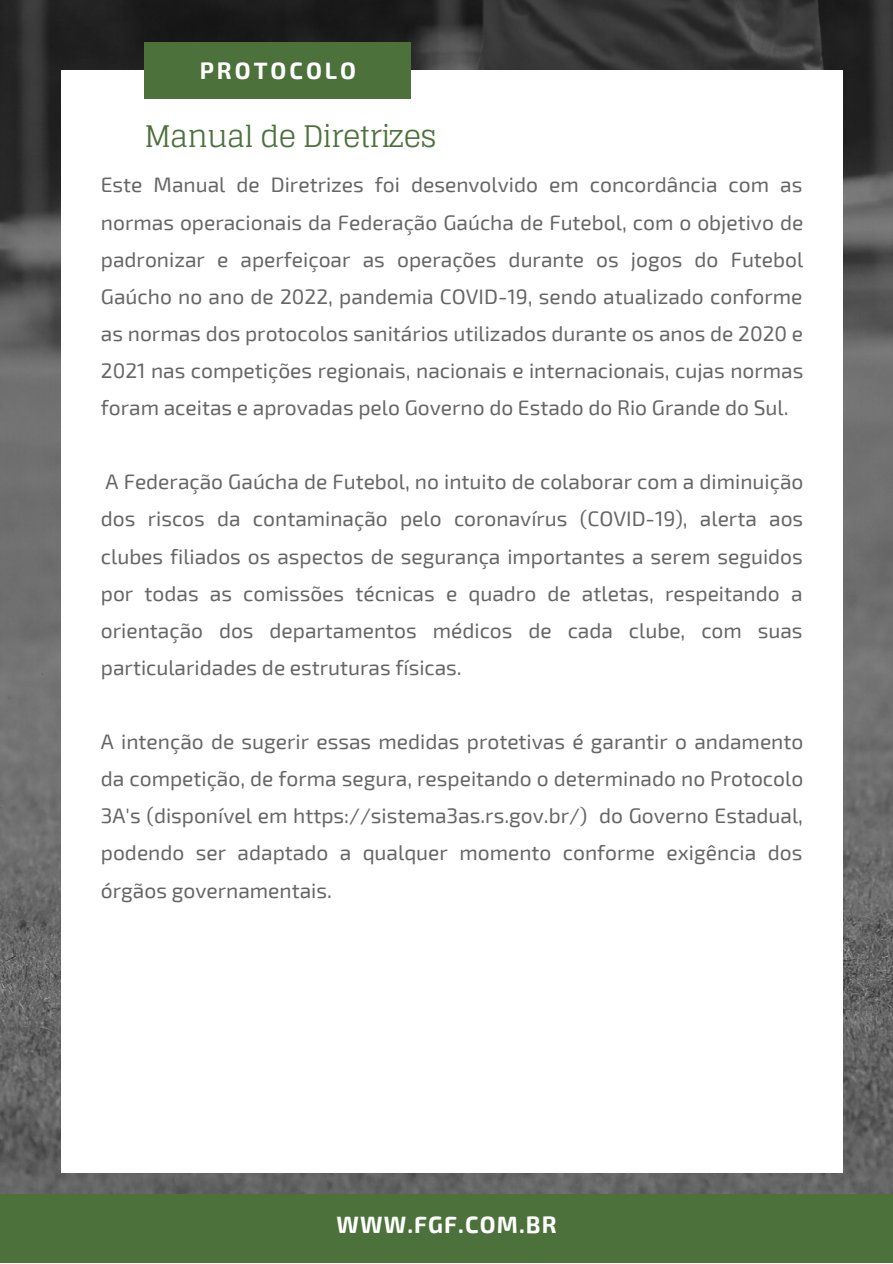
<style>
.page{position:relative;width:893px;height:1264px;background:#fff}
.page>*{position:absolute;margin:0;border:0;box-sizing:border-box;transform-origin:0 0}
.t1{font:29.7px "Glegoo";letter-spacing:-.03em;color:#4c713b}
.t2{font:700 23.1px "Exo 2";letter-spacing:.05em;color:#fff}
.t3{font:700 23.1px "Exo 2";letter-spacing:.13em;color:#fff}
.t4{font:21px/37px "Exo 2";color:#666;text-align:justify}
</style>
<div class="page">
<img style="left:0;top:0;width:892px;height:1194px">
<div style="left:61px;top:71px;width:782px;height:1101px;background:#fff"></div>
<div style="left:144px;top:42px;width:267px;height:57px;background:#4c713b"></div>
<div style="left:0;top:1194px;width:892px;height:68px;background:#4c713b"></div>
<p class="t3" style="left:200px;top:56px;width:158px">PROTOCOLO</p>
<h1 class="t1" style="left:144px;top:119px;width:294px">Manual de Diretrizes</h1>
<p class="t4" style="left:101px;top:165px;width:704px">Este Manual de Diretrizes foi desenvolvido em concordância com as normas operacionais da Federação Gaúcha de Futebol, com o objetivo de padronizar e aperfeiçoar as operações durante os jogos do Futebol Gaúcho no ano de 2022, pandemia COVID-19, sendo atualizado conforme as normas dos protocolos sanitários utilizados durante os anos de 2020 e 2021 nas competições regionais, nacionais e internacionais, cujas normas foram aceitas e aprovadas pelo Governo do Estado do Rio Grande do Sul.</p>
<p class="t4" style="left:101px;top:462px;width:704px">A Federação Gaúcha de Futebol, no intuito de colaborar com a diminuição dos riscos da contaminação pelo coronavírus (COVID-19), alerta aos clubes filiados os aspectos de segurança importantes a serem seguidos por todas as comissões técnicas e quadro de atletas, respeitando a orientação dos departamentos médicos de cada clube, com suas particularidades de estruturas físicas.</p>
<p class="t4" style="left:101px;top:722px;width:704px">A intenção de sugerir essas medidas protetivas é garantir o andamento da competição, de forma segura, respeitando o determinado no Protocolo 3A's (disponível em https://sistema3as.rs.gov.br/) do Governo Estadual, podendo ser adaptado a qualquer momento conforme exigência dos órgãos governamentais.</p>
<p class="t2" style="left:336px;top:1209px;width:222px">WWW.FGF.COM.BR</p>
</div>
